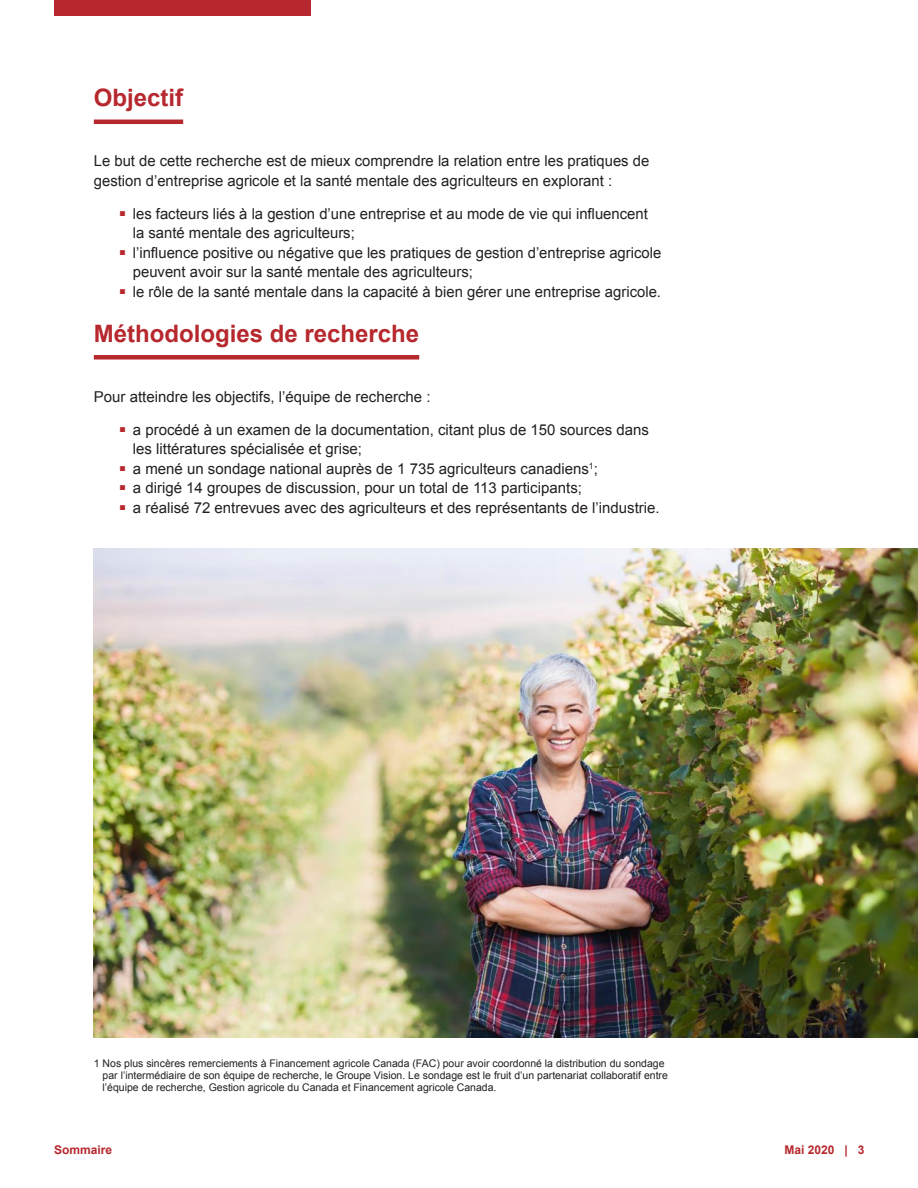
<style>
.page{position:relative;width:918px;height:1188px;background:#fff}
.page>*{position:absolute;margin:0;border:0;box-sizing:border-box;transform-origin:0 0}
.subhead{font:700 24px "Arial";color:#b6282d}
.t1{font:15px/19.5px "Arial";color:#231f20}
.t2{font:700 12px "Arial";color:#b6282d}
.footnote{font:10.5px/12px "Arial";color:#231f20}
</style>
<div class="page">
<hr style="left:94px;top:120px;width:89px;height:4px;background:#b6282d">
<div style="left:94px;top:355px;width:325px;height:5px;background:#b6282d"></div>
<img style="left:94px;top:549px;width:824px;height:488px">
<div style="left:54px;top:0;width:256px;height:15px;background:#b6282d"></div>
<p class="subhead" style="left:94px;top:82px;width:91px">Objectif</p>
<p class="t1" style="left:94px;top:151px;width:557px">Le but de cette recherche est de mieux comprendre la relation entre les pratiques de gestion d’entreprise agricole et la santé mentale des agriculteurs en explorant :</p>
<p class="t1" style="left:133px;top:204px;width:517px;text-indent:-14px"><sup>■</sup> les facteurs liés à la gestion d’une entreprise et au mode de vie qui influencent la santé mentale des agriculteurs;</p>
<p class="t1" style="left:133px;top:243px;width:530px;text-indent:-14px"><sup>■</sup> l’influence positive ou négative que les pratiques de gestion d’entreprise agricole peuvent avoir sur la santé mentale des agriculteurs;</p>
<p class="t1" style="left:119px;top:282px;width:543px"><sup>■</sup> le rôle de la santé mentale dans la capacité à bien gérer une entreprise agricole.</p>
<p class="subhead" style="left:94px;top:317px;width:327px">Méthodologies de recherche</p>
<p class="t1" style="left:94px;top:387px;width:338px">Pour atteindre les objectifs, l’équipe de recherche :</p>
<p class="t1" style="left:133px;top:420px;width:518px;text-indent:-14px"><sup>■</sup> a procédé à un examen de la documentation, citant plus de 150 sources dans les littératures spécialisée et grise;</p>
<p class="t1" style="left:119px;top:459px;width:480px"><sup>■</sup> a mené un sondage national auprès de 1 735 agriculteurs canadiens<sup>1</sup>;</p>
<p class="t1" style="left:119px;top:478px;width:464px"><sup>■</sup> a dirigé 14 groupes de discussion, pour un total de 113 participants;</p>
<p class="t1" style="left:119px;top:498px;width:542px"><sup>■</sup> a réalisé 72 entrevues avec des agriculteurs et des représentants de l’industrie.</p>
<p class="footnote" style="left:103px;top:1057px;width:567px;text-indent:-9px">1 Nos plus sincères remerciements à Financement agricole Canada (FAC) pour avoir coordonné la distribution du sondage par l’intermédiaire de son équipe de recherche, le Groupe Vision. Le sondage est le fruit d’un partenariat collaboratif entre l’équipe de recherche, Gestion agricole du Canada et Financement agricole Canada.</p>
<p class="t2" style="left:54px;top:1142px;width:60px">Sommaire</p>
<p class="t2" style="left:784px;top:1142px;width:82px">Mai 2020 | 3</p>
</div>
